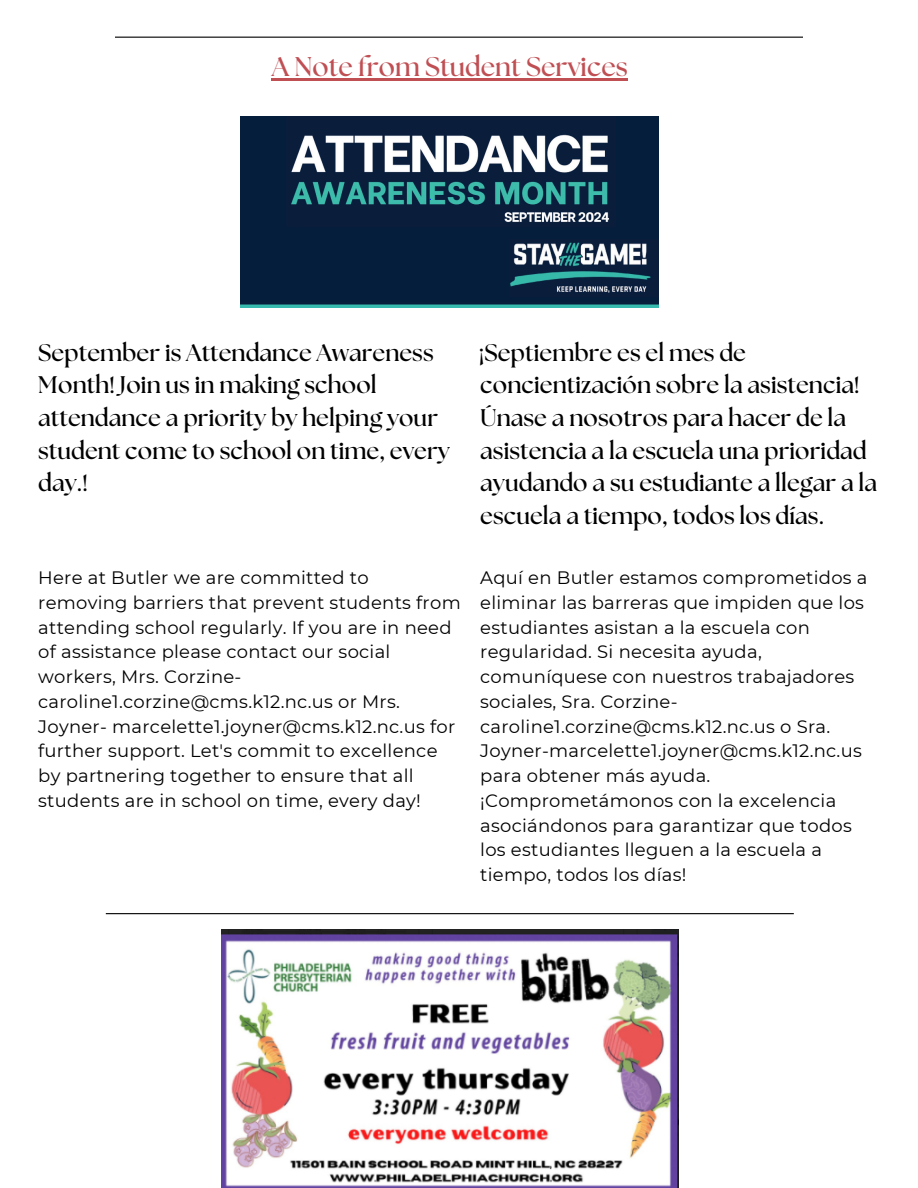
<style>
.page{position:relative;width:918px;height:1188px;background:#fff}
.page>*{position:absolute;margin:0;border:0;box-sizing:border-box;transform-origin:0 0}
.t1{font:700 27px "The Seasons";color:#c04f54}
.t2{font:700 24px/32.7px "The Seasons";color:#000}
.t3{font:18px/24.8px "Montserrat";letter-spacing:.015em;color:#000}
</style>
<div class="page">
<hr style="left:115px;top:37px;width:688px;height:1px;background:#000">
<hr style="left:106px;top:913px;width:688px;height:1px;background:#000">
<img style="left:241px;top:117px;width:417px;height:190px">
<img style="left:221px;top:930px;width:458px;height:258px">
<hr style="left:272px;top:78px;width:356px;height:3px;background:#c04f54">
<p class="t1" style="left:272px;top:54px;width:358px">A Note from Student Services</p>
<h1 class="t2" style="left:38px;top:337px;width:413px">September is Attendance Awareness<br>Month! Join us in making school attendance a priority by helping your student come to school on time, every day.!</h1>
<p class="t2" style="left:480px;top:337px;width:398px">¡Septiembre es el mes de concientización sobre la asistencia!<br>Únase a nosotros para hacer de la asistencia a la escuela una prioridad ayudando a su estudiante a llegar a la escuela a tiempo, todos los días.</p>
<p class="t3" style="left:38px;top:565px;width:424px">Here at Butler we are committed to removing barriers that prevent students from attending school regularly. If you are in need of assistance please contact our social workers, Mrs. Corzine&shy;caroline1.corzine@cms.k12.nc.us or Mrs.<br>Joyner- marcelette1.joyner@cms.k12.nc.us for further support. Let's commit to excellence by partnering together to ensure that all students are in school on time, every day!</p>
<p class="t3" style="left:480px;top:565px;width:389px">Aquí en Butler estamos comprometidos a eliminar las barreras que impiden que los estudiantes asistan a la escuela con regularidad. Si necesita ayuda, comuníquese con nuestros trabajadores sociales, Sra. Corzine&shy;caroline1.corzine@cms.k12.nc.us o Sra.<br>Joyner-marcelette1.joyner@cms.k12.nc.us para obtener más ayuda. ¡Comprometámonos con la excelencia asociándonos para garantizar que todos los estudiantes lleguen a la escuela a tiempo, todos los días!</p>
</div>
